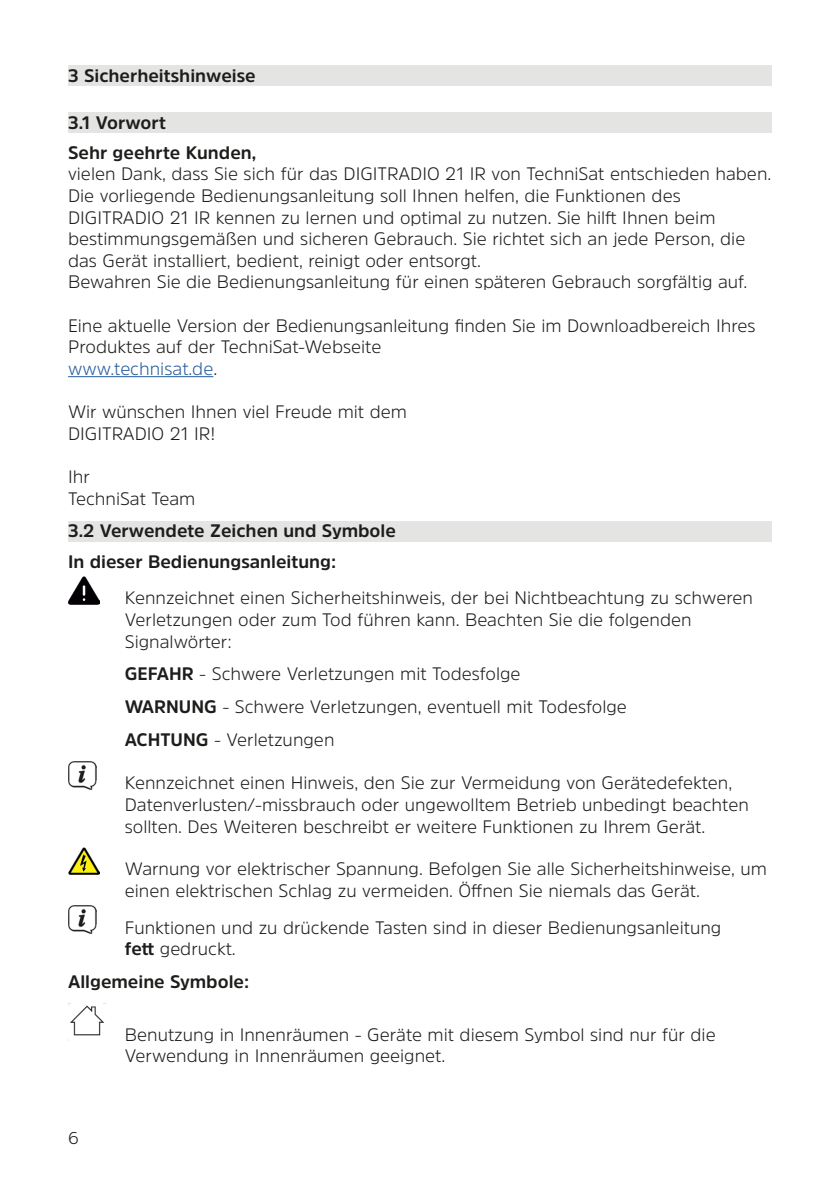
<style>
.page{position:relative;width:840px;height:1191px;background:#fff}
.page>*{position:absolute;margin:0;border:0;box-sizing:border-box;transform-origin:0 0}
.Einzug{font:300 18px/21.6px "Amsi Pro";color:#1d1d1b}
.Einzug-2{font:700 18px "Amsi Pro";color:#1d1d1b}
.Hinweis{font:300 18px/21.6px "Amsi Pro";color:#1d1d1b}
.t1{font:300 17px "Amsi Pro";color:#1d1d1b}
.s1{color:#275b9c}
.s2{font-weight:700}
</style>
<div class="page">
<div style="left:68px;top:65px;width:703px;height:21px;background:#e4e4e3"></div>
<div style="left:68px;top:112px;width:703px;height:21px;background:#e4e4e3"></div>
<hr style="left:68px;top:376px;width:145px;height:1px;background:#275b9c">
<div style="left:68px;top:521px;width:703px;height:21px;background:#e4e4e3"></div>
<img style="left:68px;top:577px;width:32px;height:27px">
<img style="left:68px;top:761px;width:28px;height:28px">
<img style="left:68px;top:847px;width:32px;height:28px">
<img style="left:68px;top:905px;width:28px;height:28px">
<img style="left:68px;top:1003px;width:37px;height:37px">
<p class="Einzug-2" style="left:68px;top:63px;width:189px">3 Sicherheitshinweise</p>
<p class="Einzug-2" style="left:68px;top:110px;width:99px">3.1 Vorwort</p>
<p class="Einzug-2" style="left:68px;top:140px;width:189px">Sehr geehrte Kunden,</p>
<p class="Einzug" style="left:68px;top:163px;width:704px">vielen Dank, dass Sie sich für das DIGITRADIO 21 IR von TechniSat entschieden haben.</p>
<p class="Einzug" style="left:68px;top:184px;width:678px">Die vorliegende Bedienungsanleitung soll Ihnen helfen, die Funktionen des DIGITRADIO 21 IR kennen zu lernen und optimal zu nutzen. Sie hilft Ihnen beim bestimmungsgemäßen und sicheren Gebrauch. Sie richtet sich an jede Person, die das Gerät installiert, bedient, reinigt oder entsorgt.</p>
<p class="Einzug" style="left:68px;top:271px;width:680px">Bewahren Sie die Bedienungsanleitung für einen späteren Gebrauch sorgfältig auf.</p>
<p class="Einzug" style="left:68px;top:314px;width:688px">Eine aktuelle Version der Bedienungsanleitung finden Sie im Downloadbereich Ihres<br>Produktes auf der TechniSat-Webseite<br><span class="s1">www.technisat.de</span>.</p>
<p class="Einzug" style="left:68px;top:400px;width:340px">Wir wünschen Ihnen viel Freude mit dem</p>
<p class="Einzug" style="left:68px;top:422px;width:149px">DIGITRADIO 21 IR!</p>
<p class="Einzug" style="left:68px;top:465px;width:23px">Ihr</p>
<p class="Einzug" style="left:68px;top:487px;width:129px">TechniSat Team</p>
<p class="Einzug-2" style="left:68px;top:519px;width:329px">3.2 Verwendete Zeichen und Symbole</p>
<p class="Einzug-2" style="left:68px;top:549px;width:269px">In dieser Bedienungsanleitung:</p>
<p class="Einzug" style="left:125px;top:586px;width:629px">Kennzeichnet einen Sicherheitshinweis, der bei Nichtbeachtung zu schweren<br>Verletzungen oder zum Tod führen kann. Beachten Sie die folgenden<br>Signalwörter:</p>
<p class="Einzug" style="left:125px;top:663px;width:397px"><span class="s2">GEFAHR</span> - Schwere Verletzungen mit Todesfolge</p>
<p class="Einzug" style="left:125px;top:696px;width:503px"><span class="s2">WARNUNG</span> - Schwere Verletzungen, eventuell mit Todesfolge</p>
<p class="Einzug" style="left:125px;top:728px;width:211px"><span class="s2">ACHTUNG</span> - Verletzungen</p>
<p class="Einzug" style="left:125px;top:771px;width:625px">Kennzeichnet einen Hinweis, den Sie zur Vermeidung von Gerätedefekten,<br>Datenverlusten/-missbrauch oder ungewolltem Betrieb unbedingt beachten sollten. Des Weiteren beschreibt er weitere Funktionen zu Ihrem Gerät.</p>
<p class="Einzug" style="left:125px;top:857px;width:643px">Warnung vor elektrischer Spannung. Befolgen Sie alle Sicherheitshinweise, um einen elektrischen Schlag zu vermeiden. Öffnen Sie niemals das Gerät.</p>
<p class="Hinweis" style="left:125px;top:916px;width:597px">Funktionen und zu drückende Tasten sind in dieser Bedienungsanleitung <span class="s2">fett</span> gedruckt.</p>
<p class="Einzug-2" style="left:68px;top:969px;width:182px">Allgemeine Symbole:</p>
<p class="Einzug" style="left:125px;top:1023px;width:592px">Benutzung in Innenräumen - Geräte mit diesem Symbol sind nur für die<br>Verwendung in Innenräumen geeignet.</p>
<p class="t1" style="left:68px;top:1126px;width:12px">6</p>
</div>
